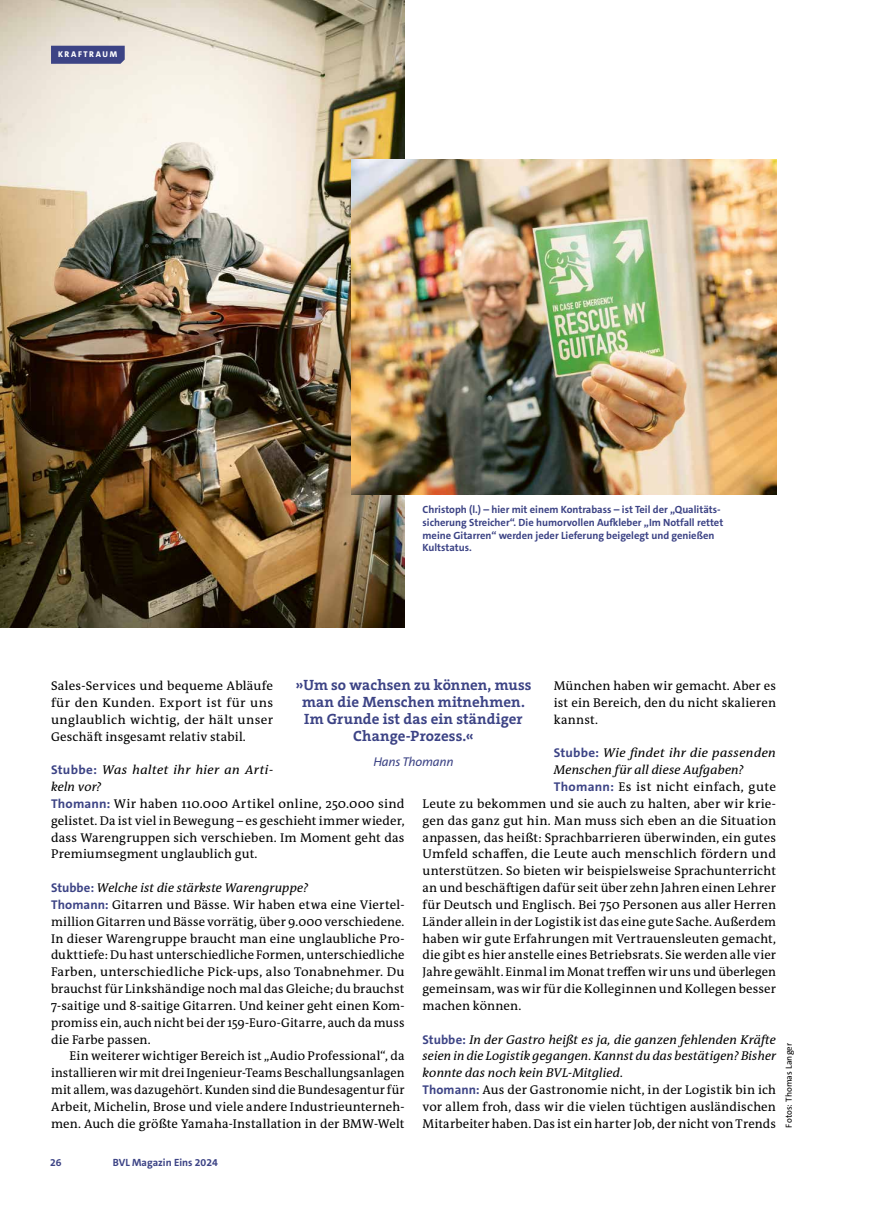
<style>
.page{position:relative;width:893px;height:1212px;background:#fff}
.page>*{position:absolute;margin:0;border:0;box-sizing:border-box;transform-origin:0 0}
.t1{font:700 15px/16.8px "The Serif C5";letter-spacing:.005em;color:#3c4385;text-align:center}
.t2{font:12.75px/16.8px "The Antiqua B W5 Plain";letter-spacing:.01em;color:#000;text-align:justify}
.t3{font:italic 12.75px "The Antiqua B W5 Plain";letter-spacing:.015em;color:#000}
.t4{font:12.75px "The Antiqua B W5 Plain";letter-spacing:.03em;color:#000}
.t5{font:italic 12.75px "The Sans C5";letter-spacing:-.02em;color:#3c4385}
.t6{font:700 10.5px/12.6px "The Sans C5";color:#3c4385}
.t7{font:8.85px "The Sans C5";letter-spacing:.015em;color:#000}
.t8{font:800 8.4px "The Sans C5";letter-spacing:.19em;color:#fff}
.s1{font-family:"The Sans C5";font-weight:700;color:#3c4385}
.s2{font-style:italic}
.s3{font-family:"The Sans C5";font-weight:700;font-style:normal;color:#3c4385}
</style>
<div class="page">
<img style="left:0;top:0;width:405px;height:627px">
<img style="left:352px;top:159px;width:424px;height:336px">
<svg style="left:51px;top:46px;width:74px;height:18px"></svg>
<p class="t8" style="left:58px;top:48px;width:61px">KRAFTRAUM</p>
<p class="t6" style="left:423px;top:504px;width:302px">Christoph (l.) – hier mit einem Kontrabass – ist Teil der „Qualitäts&shy;sicherung Streicher“. Die humorvollen Aufkleber „Im Notfall rettet meine Gitarren“ werden jeder Lieferung beigelegt und genießen Kultstatus.</p>
<p class="t1" style="left:295px;top:677px;width:237px">»Um so wachsen zu können, muss man die Menschen mitnehmen.<br>Im Grunde ist das ein ständiger<br>Change-Prozess.«</p>
<p class="t5" style="left:373px;top:753px;width:82px">Hans Thomann</p>
<p class="t2" style="left:51px;top:677px;width:224px">Sales-Services und bequeme Abläufe für den Kunden. Export ist für uns unglaublich wichtig, der hält unser Geschäft insgesamt relativ stabil.</p>
<p class="t2" style="left:51px;top:762px;width:355px;text-align:left"><span class="s1">Stubbe:</span> <span class="s2">Was haltet ihr hier an Arti-<br>keln vor?<br></span><span class="s1">Thomann:</span> Wir haben 110.000 Artikel online, 250.000 sind gelistet. Da ist viel in Bewegung – es geschieht immer wieder, dass Warengruppen sich verschieben. Im Moment geht das Premiumsegment unglaublich gut.</p>
<p class="t2" style="left:51px;top:879px;width:355px;text-align:left"><span class="s1">Stubbe:</span> <span class="s2">Welche ist die stärkste Warengruppe?<br></span><span class="s1">Thomann:</span> Gitarren und Bässe. Wir haben etwa eine Viertel&shy;million Gitarren und Bässe vorrätig, über 9.000 verschiedene.<br>In dieser Warengruppe braucht man eine unglaubliche Pro&shy;dukttiefe: Du hast unterschiedliche Formen, unterschiedliche Farben, unterschiedliche Pick-ups, also Tonabnehmer. Du brauchst für Linkshändige noch mal das Gleiche; du brauchst 7-saitige und 8-saitige Gitarren. Und keiner geht einen Kom&shy;promiss ein, auch nicht bei der 159-Euro-Gitarre, auch da muss die Farbe passen.</p>
<p class="t2" style="left:51px;top:1048px;width:355px;text-indent:19px">Ein weiterer wichtiger Bereich ist „Audio Professional“, da installieren wir mit drei Ingenieur-Teams Beschallungsanlagen mit allem, was dazugehört. Kunden sind die Bundesagentur für Arbeit, Michelin, Brose und viele andere Industrieunterneh&shy;men. Auch die größte Yamaha-Installation in der BMW-Welt</p>
<p class="t2" style="left:554px;top:677px;width:224px">München haben wir gemacht. Aber es ist ein Bereich, den du nicht skalieren kannst.</p>
<p class="t3" style="left:554px;top:745px;width:224px"><span class="s3">Stubbe:</span> Wie findet ihr die passenden</p>
<p class="t3" style="left:554px;top:762px;width:191px">Menschen für all diese Aufgaben?</p>
<p class="t4" style="left:554px;top:779px;width:224px"><span class="s1">Thomann:</span> Es ist nicht einfach, gute</p>
<p class="t2" style="left:423px;top:795px;width:355px">Leute zu bekommen und sie auch zu halten, aber wir krie-</p>
<p class="t2" style="left:423px;top:812px;width:355px">gen das ganz gut hin. Man muss sich eben an die Situation</p>
<p class="t2" style="left:423px;top:829px;width:355px">anpassen, das heißt: Sprachbarrieren überwinden, ein gutes</p>
<p class="t2" style="left:423px;top:846px;width:355px">Umfeld schaffen, die Leute auch menschlich fördern und</p>
<p class="t2" style="left:423px;top:863px;width:355px">unterstützen. So bieten wir beispielsweise Sprachunterricht</p>
<p class="t2" style="left:423px;top:879px;width:355px">an und beschäftigen dafür seit über zehn Jahren einen Lehrer</p>
<p class="t2" style="left:423px;top:896px;width:355px">für Deutsch und Englisch. Bei 750 Personen aus aller Herren</p>
<p class="t2" style="left:423px;top:913px;width:355px">Länder allein in der Logistik ist das eine gute Sache. Außerdem</p>
<p class="t2" style="left:423px;top:930px;width:355px">haben wir gute Erfahrungen mit Vertrauensleuten gemacht,</p>
<p class="t2" style="left:423px;top:947px;width:355px">die gibt es hier anstelle eines Betriebsrats. Sie werden alle vier</p>
<p class="t2" style="left:423px;top:964px;width:355px">Jahre gewählt. Einmal im Monat treffen wir uns und überlegen</p>
<p class="t2" style="left:423px;top:980px;width:355px">gemeinsam, was wir für die Kolleginnen und Kollegen besser</p>
<p class="t2" style="left:423px;top:997px;width:100px">machen können.</p>
<p class="t2" style="left:423px;top:1031px;width:355px;text-align:left"><span class="s1">Stubbe:</span> <span class="s2">In der Gastro heißt es ja, die ganzen fehlenden Kräfte seien in die Logistik gegangen. Kannst du das bestätigen? Bisher konnte das noch kein BVL-Mitglied.<br></span><span class="s1">Thomann:</span> Aus der Gastronomie nicht, in der Logistik bin ich vor allem froh, dass wir die vielen tüchtigen ausländischen Mitarbeiter haben. Das ist ein harter Job, der nicht von Trends</p>
<p class="t7" style="left:783px;top:1128px;width:86px;rotate:-90deg">Fotos: Thomas Langer</p>
<p class="t6" style="left:50px;top:1156px;width:13px">26</p>
<p class="t6" style="left:113px;top:1156px;width:107px">BVL Magazin Eins 2024</p>
</div>
